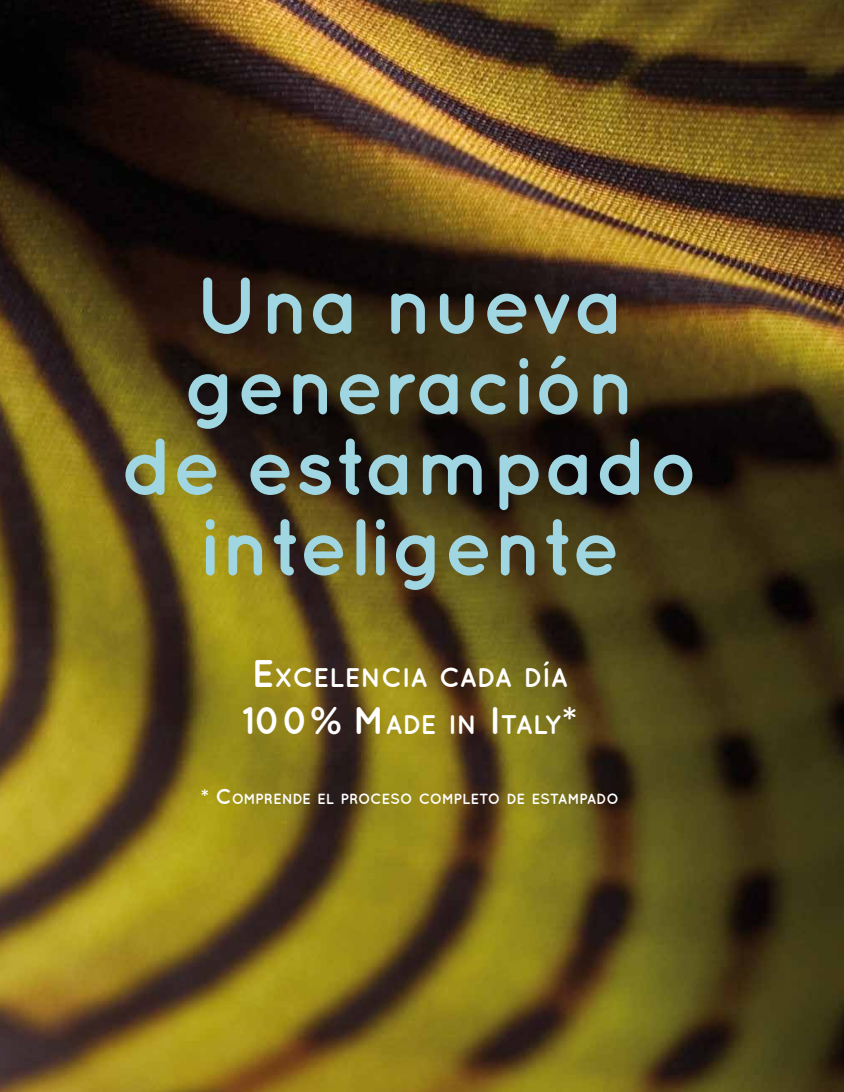
<style>
.page{position:relative;width:844px;height:1092px;background:#fff}
.page>*{position:absolute;margin:0;border:0;box-sizing:border-box;transform-origin:0 0}
.t1{font:700 80.5px/80.5px "Quicksand";color:#9fd6e1;text-align:center}
.t2{font:700 26.95px/46.2px "Quicksand";color:#fff;text-align:center}
.t3{font:700 14.7px "Quicksand";letter-spacing:-.015em;color:#fff}
.s1{font-size:38.5px}
.s2{font-size:21px}
</style>
<div class="page">
<img style="left:0;top:0;width:843px;height:1091px">
<p class="t1" style="left:121px;top:263px;width:579px">Una nueva generación<br>de estampado inteligente</p>
<p class="t2" style="left:242px;top:654px;width:337px"><span class="s1">E</span>XCELENCIA CADA DÍA<br><span class="s1">100% M</span>ADE IN <span class="s1">I</span>TALY<span class="s1">*</span></p>
<p class="t3" style="left:200px;top:789px;width:420px"><span class="s2">* C</span>OM PRENDE EL PROCESO COM PLETO DE ESTAM PADO</p>
</div>
